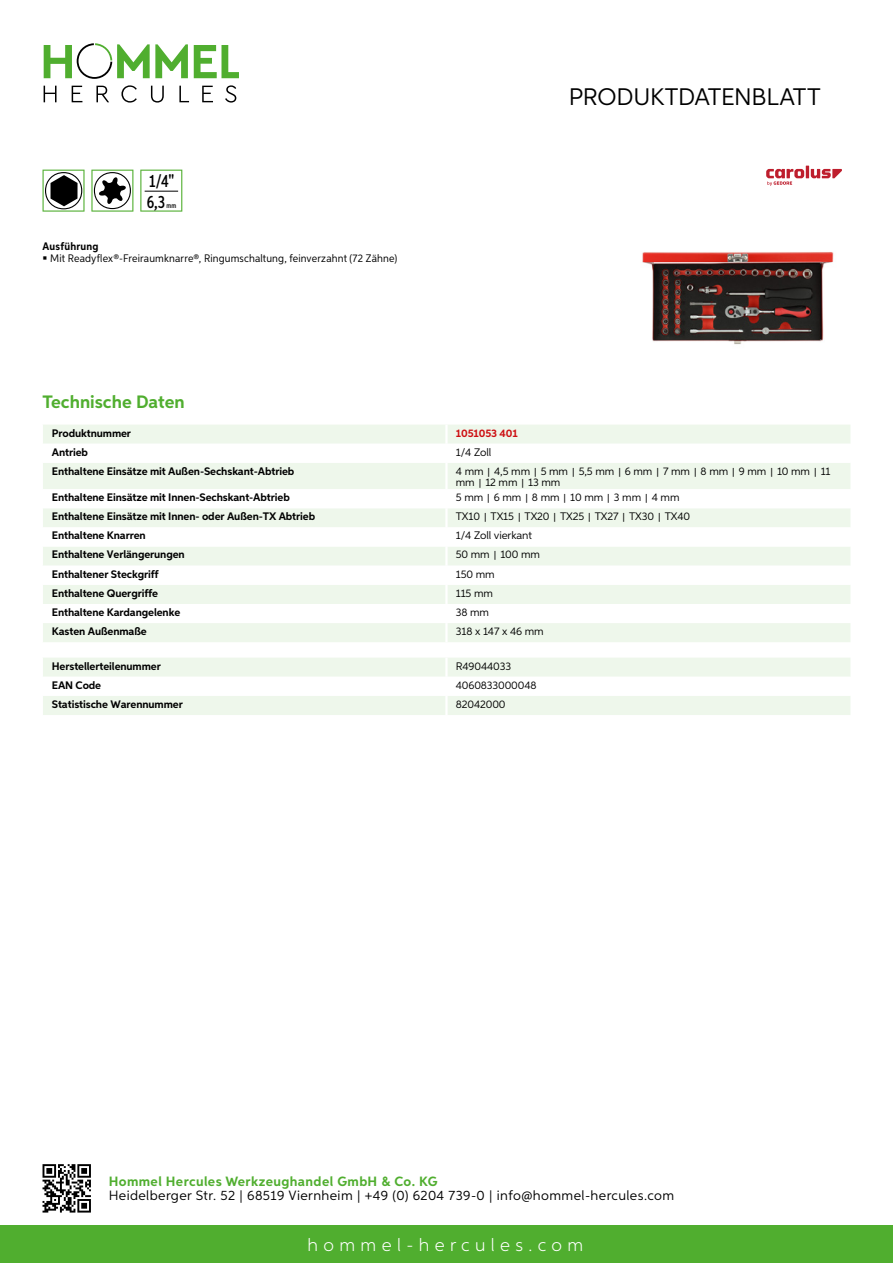
<style>
.page{position:relative;width:893px;height:1263px;background:#fff}
.page>*{position:absolute;margin:0;border:0;box-sizing:border-box;transform-origin:0 0}
.t1{font:24px "Aspira";letter-spacing:-.01em;color:#000}
.t2{font:300 18px "Aspira";letter-spacing:.3em;color:#fff}
.t3{font:700 18px "Aspira";color:#50ae2f}
.t4{font:500 17.85px/20.4px "Aspira XX Nar";color:#000}
.t5{font:13.5px "Aspira";letter-spacing:.03em;color:#000}
.t6{font:700 13.5px "Aspira";letter-spacing:.03em;color:#50ae2f}
.t7{font:700 10.95px "Aspira";letter-spacing:-.01em;color:#000}
.t8{font:10.95px/10.9px "Aspira";letter-spacing:-.01em;color:#000}
.t9{font:10.95px "Aspira Nar";letter-spacing:.015em;color:#000}
.t10{font:700 10.95px "Aspira";letter-spacing:-.01em;color:#cd1013}
.t11{font:700 10.95px "Aspira Nar";letter-spacing:.02em;color:#000}
.t12{font:500 7.35px "Aspira XX Nar";color:#000}
.s1{font-family:"Wuerth Global";font-size:10.5px}
</style>
<div class="page">
<div style="left:0;top:1226px;width:893px;height:37px;background:#50ae2f"></div>
<svg style="left:43px;top:1164px;width:48px;height:48px"></svg>
<svg style="left:194px;top:45px;width:45px;height:33px"></svg>
<svg style="left:44px;top:43px;width:144px;height:36px"></svg>
<svg style="left:44px;top:86px;width:13px;height:16px"></svg>
<svg style="left:72px;top:86px;width:10px;height:16px"></svg>
<svg style="left:96px;top:86px;width:13px;height:16px"></svg>
<svg style="left:121px;top:85px;width:16px;height:18px"></svg>
<svg style="left:151px;top:86px;width:13px;height:17px"></svg>
<svg style="left:179px;top:86px;width:10px;height:16px"></svg>
<svg style="left:202px;top:86px;width:11px;height:16px"></svg>
<svg style="left:225px;top:85px;width:11px;height:18px"></svg>
<div style="left:43px;top:425px;width:807px;height:217px;background:#eef7eb"></div>
<svg style="left:43px;top:444px;width:807px;height:179px"></svg>
<hr style="left:445px;top:425px;width:3px;height:19px;background:#fff">
<hr style="left:445px;top:444px;width:3px;height:19px;background:#fff">
<hr style="left:445px;top:463px;width:3px;height:26px;background:#fff">
<hr style="left:445px;top:489px;width:3px;height:19px;background:#fff">
<hr style="left:445px;top:508px;width:3px;height:19px;background:#fff">
<hr style="left:445px;top:527px;width:3px;height:19px;background:#fff">
<hr style="left:445px;top:546px;width:3px;height:20px;background:#fff">
<hr style="left:445px;top:566px;width:3px;height:19px;background:#fff">
<hr style="left:445px;top:585px;width:3px;height:19px;background:#fff">
<hr style="left:445px;top:604px;width:3px;height:19px;background:#fff">
<hr style="left:445px;top:623px;width:3px;height:19px;background:#fff">
<svg style="left:43px;top:658px;width:807px;height:57px"></svg>
<hr style="left:445px;top:696px;width:3px;height:19px;background:#fff">
<svg style="left:43px;top:170px;width:42px;height:42px"></svg>
<svg style="left:91px;top:170px;width:42px;height:42px"></svg>
<svg style="left:140px;top:170px;width:42px;height:42px"></svg>
<hr style="left:145px;top:191px;width:33px;height:1px;background:#000">
<img style="left:642px;top:252px;width:192px;height:93px">
<svg style="left:766px;top:166px;width:76px;height:19px"></svg>
<h3 class="t4" style="left:147px;top:171px;width:29px">1/4"<br>6,3</h3>
<p class="t12" style="left:167px;top:201px;width:11px">mm</p>
<p class="t11" style="left:43px;top:239px;width:58px">Ausführung</p>
<p class="t9" style="left:50px;top:252px;width:349px">Mit Readyflex®-Freiraumknarre®, Ringumschaltung, feinverzahnt (72 Zähne)</p>
<h1 class="t1" style="left:569px;top:82px;width:253px">Produktdatenblatt</h1>
<h2 class="t3" style="left:43px;top:390px;width:144px">Technische Daten</h2>
<p class="t7" style="left:52px;top:426px;width:81px">Produktnummer</p>
<p class="t10" style="left:456px;top:426px;width:63px">1051053 401</p>
<p class="t7" style="left:52px;top:445px;width:38px">Antrieb</p>
<p class="t8" style="left:456px;top:446px;width:37px">1/4 Zoll</p>
<p class="t7" style="left:52px;top:464px;width:244px">Enthaltene Einsätze mit Außen-Sechskant-Abtrieb</p>
<p class="t8" style="left:456px;top:465px;width:376px">4 mm <span class="s1">|</span> 4,5 mm <span class="s1">|</span> 5 mm <span class="s1">|</span> 5,5 mm <span class="s1">|</span> 6 mm <span class="s1">|</span> 7 mm <span class="s1">|</span> 8 mm <span class="s1">|</span> 9 mm <span class="s1">|</span> 10 mm <span class="s1">|</span> 11 mm <span class="s1">|</span> 12 mm <span class="s1">|</span> 13 mm</p>
<p class="t7" style="left:52px;top:491px;width:239px">Enthaltene Einsätze mit Innen-Sechskant-Abtrieb</p>
<p class="t8" style="left:456px;top:492px;width:225px">5 mm <span class="s1">|</span> 6 mm <span class="s1">|</span> 8 mm <span class="s1">|</span> 10 mm <span class="s1">|</span> 3 mm <span class="s1">|</span> 4 mm</p>
<p class="t7" style="left:52px;top:510px;width:265px">Enthaltene Einsätze mit Innen- oder Außen-TX Abtrieb</p>
<p class="t8" style="left:456px;top:511px;width:236px">TX10 <span class="s1">|</span> TX15 <span class="s1">|</span> TX20 <span class="s1">|</span> TX25 <span class="s1">|</span> TX27 <span class="s1">|</span> TX30 <span class="s1">|</span> TX40</p>
<p class="t7" style="left:52px;top:529px;width:95px">Enthaltene Knarren</p>
<p class="t8" style="left:456px;top:530px;width:78px">1/4 Zoll vierkant</p>
<p class="t7" style="left:52px;top:548px;width:134px">Enthaltene Verlängerungen</p>
<p class="t8" style="left:456px;top:549px;width:86px">50 mm <span class="s1">|</span> 100 mm</p>
<p class="t7" style="left:52px;top:567px;width:109px">Enthaltener Steckgriff</p>
<p class="t8" style="left:456px;top:568px;width:40px">150 mm</p>
<p class="t7" style="left:52px;top:586px;width:108px">Enthaltene Quergriffe</p>
<p class="t8" style="left:456px;top:587px;width:39px">115 mm</p>
<p class="t7" style="left:52px;top:605px;width:130px">Enthaltene Kardangelenke</p>
<p class="t8" style="left:456px;top:606px;width:35px">38 mm</p>
<p class="t7" style="left:52px;top:624px;width:96px">Kasten Außenmaße</p>
<p class="t8" style="left:456px;top:626px;width:89px">318 x 147 x 46 mm</p>
<p class="t7" style="left:52px;top:659px;width:111px">Herstellerteilenummer</p>
<p class="t8" style="left:456px;top:660px;width:57px">R49044033</p>
<p class="t7" style="left:52px;top:678px;width:51px">EAN Code</p>
<p class="t8" style="left:456px;top:679px;width:82px">4060833000048</p>
<p class="t7" style="left:52px;top:697px;width:132px">Statistische Warennummer</p>
<p class="t8" style="left:456px;top:698px;width:51px">82042000</p>
<p class="t6" style="left:109px;top:1172px;width:330px">Hommel Hercules Werkzeughandel GmbH &amp; Co. KG</p>
<p class="t5" style="left:109px;top:1187px;width:567px">Heidelberger Str. 52 | 68519 Viernheim | +49 (0) 6204 739-0 | info@hommel-hercules.com</p>
<h2 class="t2" style="left:307px;top:1234px;width:277px">hommel-hercules.com</h2>
</div>
